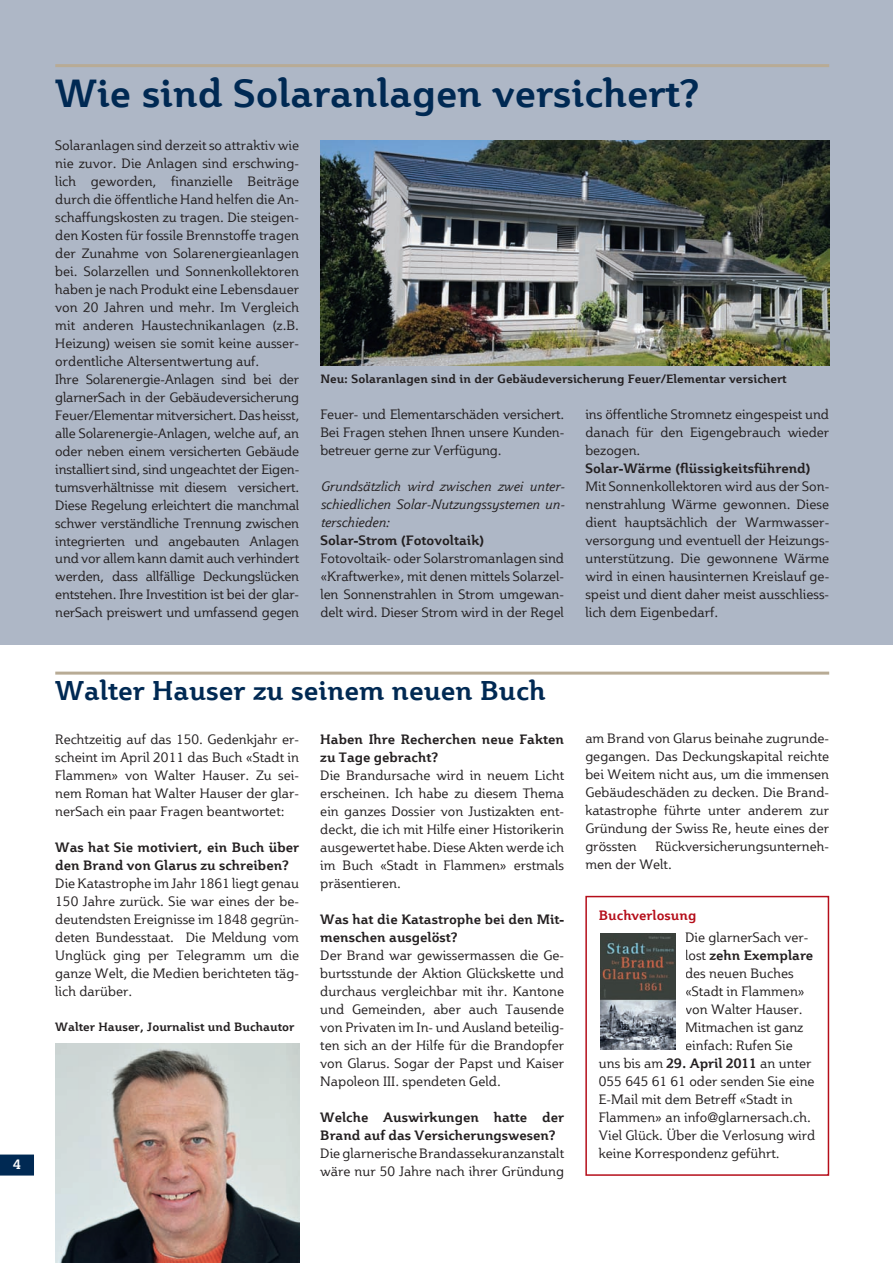
<style>
.page{position:relative;width:893px;height:1263px;background:#fff}
.page>*{position:absolute;margin:0;border:0;box-sizing:border-box;transform-origin:0 0}
.t1{font:700 39px "Plume";color:#002953}
.t2{font:700 27px "Plume";color:#002953}
.t3{font:13.5px/18px "Plume";color:#231f20}
.t4{font:700 13.5px "Plume";color:#231f20}
.t5{font:700 13.5px "Plume";color:#fff}
.t6{font:700 12px "Plume";color:#231f20}
.s1{font-weight:700}
.s2{font-style:italic}
.s3{font-weight:700;color:#b50e1a}
.s4{font-weight:400}
</style>
<div class="page">
<div style="left:0;top:0;width:893px;height:645px;background:#aeb7c6"></div>
<div style="left:0;top:1154px;width:34px;height:21px;background:#002953"></div>
<hr style="left:55px;top:64px;width:774px;height:3px;background:#b8ab95">
<img style="left:320px;top:141px;width:509px;height:225px">
<hr style="left:55px;top:672px;width:774px;height:3px;background:#b8ab95">
<div style="left:585px;top:896px;width:244px;height:280px;border:2px solid #b50e1a"></div>
<img style="left:600px;top:933px;width:75px;height:117px">
<img style="left:55px;top:1044px;width:244px;height:219px">
<p class="t5" style="left:13px;top:1156px;width:9px">4</p>
<p class="t1" style="left:55px;top:70px;width:646px">Wie sind Solaranlagen versichert?</p>
<p class="t3" style="left:55px;top:136px;width:245px">Solaranlagen sind derzeit so attraktiv wie nie zuvor. Die Anlagen sind erschwing&shy;lich geworden, finanzielle Beiträge durch die öffentliche Hand helfen die An&shy;schaffungskosten zu tragen. Die steigen&shy;den Kosten für fossile Brennstoffe tragen der Zunahme von Solarenergieanlagen bei. Solarzellen und Sonnenkollektoren haben je nach Produkt eine Lebensdauer von 20 Jahren und mehr. Im Vergleich mit anderen Haustechnikanlagen (z.B.<br>Heizung) weisen sie somit keine ausser&shy;ordentliche Altersentwertung auf.<br>Ihre Solarenergie-Anlagen sind bei der glarnerSach in der Gebäudeversicherung Feuer/Elementar mitversichert. Das heisst, alle Solarenergie-Anlagen, welche auf, an oder neben einem versicherten Gebäude installiert sind, sind ungeachtet der Eigen&shy;tumsverhältnisse mit diesem versichert.<br>Diese Regelung erleichtert die manchmal schwer verständliche Trennung zwischen integrierten und angebauten Anlagen und vor allem kann damit auch verhindert werden, dass allfällige Deckungslücken entstehen. Ihre Investition ist bei der glar&shy;nerSach preiswert und umfassend gegen</p>
<p class="t6" style="left:320px;top:372px;width:468px">Neu: Solaranlagen sind in der Gebäudeversicherung Feuer/Elementar versichert</p>
<p class="t3" style="left:585px;top:405px;width:245px">ins öffentliche Stromnetz eingespeist und danach für den Eigengebrauch wieder bezogen.<br><span class="s1">Solar-Wärme (flüssigkeitsführend)<br></span>Mit Sonnenkollektoren wird aus der Son&shy;nenstrahlung Wärme gewonnen. Diese dient hauptsächlich der Warmwasser&shy;versorgung und eventuell der Heizungs&shy;unterstützung. Die gewonnene Wärme wird in einen hausinternen Kreislauf ge&shy;speist und dient daher meist ausschliess&shy;lich dem Eigenbedarf.</p>
<p class="t3" style="left:320px;top:405px;width:245px;text-align:justify">Feuer- und Elementarschäden versichert.<br>Bei Fragen stehen Ihnen unsere Kunden&shy;betreuer gerne zur Verfügung.</p>
<p class="t3" style="left:320px;top:477px;width:245px"><span class="s2">Grundsätzlich wird zwischen zwei unter&shy;schiedlichen Solar-Nutzungssystemen un&shy;terschieden:<br></span><span class="s1">Solar-Strom (Fotovoltaik)<br></span>Fotovoltaik- oder Solarstromanlagen sind «Kraftwerke», mit denen mittels Solarzel&shy;len Sonnenstrahlen in Strom umgewan&shy;delt wird. Dieser Strom wird in der Regel</p>
<p class="t2" style="left:55px;top:675px;width:492px">Walter Hauser zu seinem neuen Buch</p>
<p class="t3" style="left:55px;top:730px;width:245px;text-align:justify">Rechtzeitig auf das 150. Gedenkjahr er&shy;scheint im April 2011 das Buch «Stadt in Flammen» von Walter Hauser. Zu sei&shy;nem Roman hat Walter Hauser der glar&shy;nerSach ein paar Fragen beantwortet:</p>
<p class="t3" style="left:55px;top:838px;width:245px"><span class="s1">Was hat Sie motiviert, ein Buch über den Brand von Glarus zu schreiben?<br></span>Die Katastrophe im Jahr 1861 liegt genau 150 Jahre zurück. Sie war eines der be&shy;deutendsten Ereignisse im 1848 gegrün&shy;deten Bundesstaat. Die Meldung vom Unglück ging per Telegramm um die ganze Welt, die Medien berichteten täg&shy;lich darüber.</p>
<p class="t3" style="left:320px;top:730px;width:245px"><span class="s1">Haben Ihre Recherchen neue Fakten zu Tage gebracht?<br></span>Die Brandursache wird in neuem Licht erscheinen. Ich habe zu diesem Thema ein ganzes Dossier von Justizakten ent&shy;deckt, die ich mit Hilfe einer Historikerin ausgewertet habe. Diese Akten werde ich im Buch «Stadt in Flammen» erstmals präsentieren.</p>
<p class="t3" style="left:320px;top:910px;width:245px"><span class="s1">Was hat die Katastrophe bei den Mit&shy;menschen ausgelöst?<br></span>Der Brand war gewissermassen die Ge&shy;burtsstunde der Aktion Glückskette und durchaus vergleichbar mit ihr. Kantone und Gemeinden, aber auch Tausende von Privaten im In- und Ausland beteilig&shy;ten sich an der Hilfe für die Brandopfer von Glarus. Sogar der Papst und Kaiser Napoleon III. spendeten Geld.</p>
<p class="t3" style="left:320px;top:1107px;width:245px"><span class="s1">Welche Auswirkungen hatte der Brand auf das Versicherungswesen?<br></span>Die glarnerische Brandassekuranzanstalt wäre nur 50 Jahre nach ihrer Gründung</p>
<p class="t6" style="left:55px;top:1020px;width:241px">Walter Hauser, Journalist und Buchautor</p>
<p class="t3" style="left:585px;top:729px;width:245px;text-align:justify">am Brand von Glarus beinahe zugrunde&shy;gegangen. Das Deckungskapital reichte bei Weitem nicht aus, um die immensen Gebäudeschäden zu decken. Die Brand&shy;katastrophe führte unter anderem zur Gründung der Swiss Re, heute eines der grössten</p>
<p class="t3" style="left:585px;top:837px;width:245px;text-indent:70px">Rückversicherungsunterneh&shy;men der Welt.</p>
<p class="t3" style="left:685px;top:904px;width:125px;line-height:21.9px;text-indent:-86px"><span class="s3">Buchverlosung<br></span>Die glarnerSach ver-</p>
<p class="t4" style="left:685px;top:947px;width:130px"><span class="s4">lost</span> zehn Exemplare</p>
<p class="t3" style="left:685px;top:964px;width:110px">des neuen Buches</p>
<p class="t3" style="left:685px;top:982px;width:121px">«Stadt in Flammen»</p>
<p class="t3" style="left:685px;top:1000px;width:119px">von Walter Hauser.</p>
<p class="t3" style="left:685px;top:1018px;width:120px">Mitmachen ist ganz</p>
<p class="t3" style="left:685px;top:1036px;width:109px">einfach: Rufen Sie</p>
<p class="t3" style="left:599px;top:1054px;width:214px">uns bis am <span class="s1">29. April 2011</span> an unter</p>
<p class="t3" style="left:599px;top:1072px;width:217px">055 645 61 61 oder senden Sie eine</p>
<p class="t3" style="left:599px;top:1090px;width:195px">E-Mail mit dem Betreff «Stadt in</p>
<p class="t3" style="left:599px;top:1108px;width:213px">Flammen» an info@glarnersach.ch.</p>
<p class="t3" style="left:599px;top:1126px;width:218px">Viel Glück. Über die Verlosung wird</p>
<p class="t3" style="left:599px;top:1144px;width:182px">keine Korrespondenz geführt.</p>
</div>
